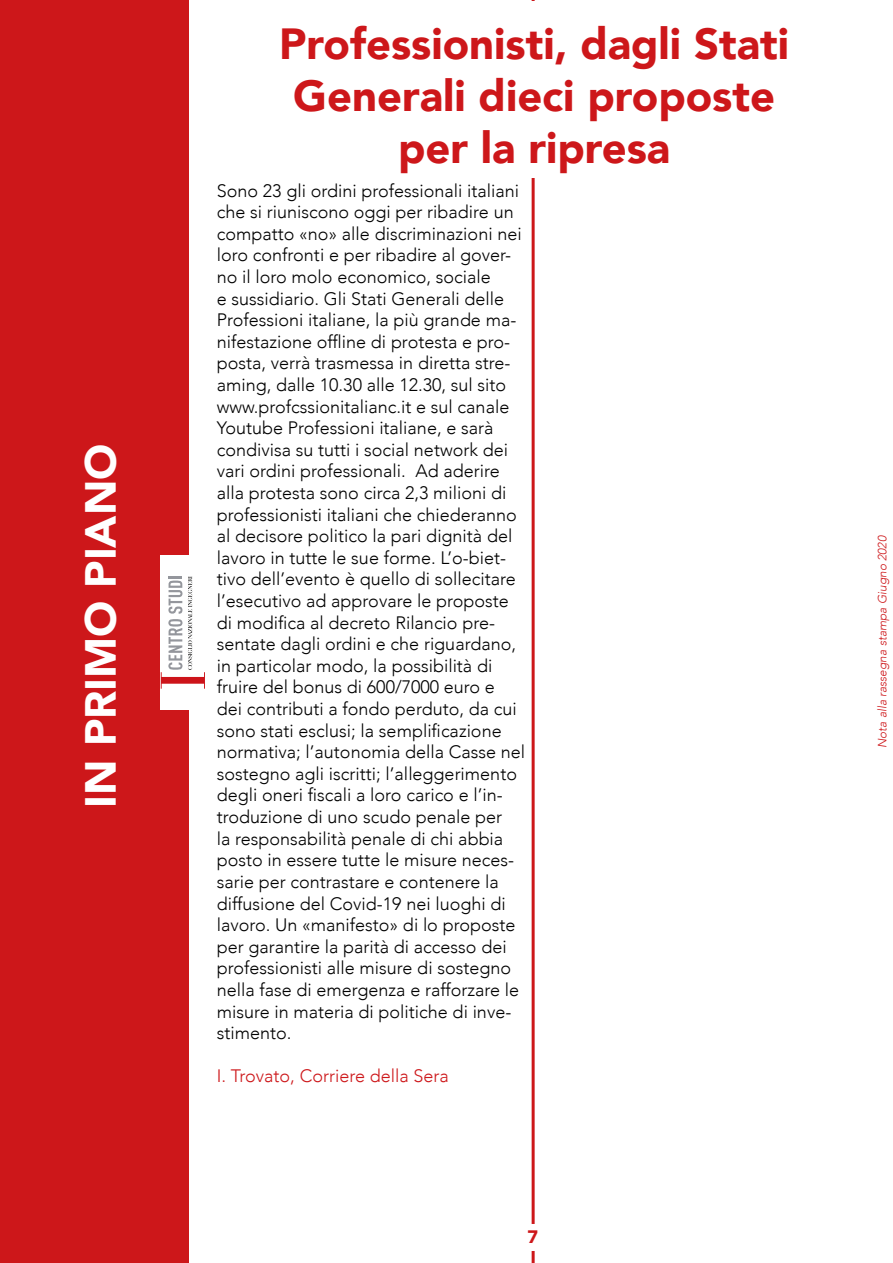
<style>
.page{position:relative;width:893px;height:1263px;background:#fff}
.page>*{position:absolute;margin:0;border:0;box-sizing:border-box;transform-origin:0 0}
.t1{font:900 43.5px/52.2px "Avenir";color:#cd171a;text-align:center}
.t2{font:900 43.5px "Avenir";color:#fff}
.t3{font:300 18px/21.6px "Avenir";color:#000}
.t4{font:300 18px "Avenir";color:#cd171a}
.t5{font:900 18px "Avenir";color:#cd171a}
.t6{font:italic 300 12px "Avenir";color:#cd171a}
</style>
<div class="page">
<hr style="left:532px;top:0;width:3px;height:1263px;background:#cd171a">
<div style="left:0;top:0;width:188px;height:1263px;background:#cd171a"></div>
<div style="left:516px;top:1225px;width:33px;height:25px;background:#fff"></div>
<div style="left:489px;top:1px;width:72px;height:12px;background:#fff"></div>
<div style="left:495px;top:166px;width:73px;height:12px;background:#fff"></div>
<div style="left:161px;top:555px;width:56px;height:155px;background:#fff"></div>
<svg style="left:161px;top:576px;width:44px;height:113px"></svg>
<div style="left:220px;top:13px;width:629px;height:153px;background:#fff"></div>
<h1 class="t2" style="left:63px;top:808px;width:365px;rotate:-90deg">IN PRIMO PIANO</h1>
<h1 class="t1" style="left:279px;top:17px;width:511px">Professionisti, dagli Stati<br>Generali dieci proposte per la ripresa</h1>
<p class="t3" style="left:217px;top:180px;width:310px">Sono 23 gli ordini professionali italiani che si riuniscono oggi per ribadire un compatto «no» alle discriminazioni nei loro confronti e per ribadire al gover&shy;no il loro molo economico, sociale<br>e sussidiario. Gli Stati Generali delle Professioni italiane, la più grande ma&shy;nifestazione offline di protesta e pro&shy;posta, verrà trasmessa in diretta stre&shy;aming, dalle 10.30 alle 12.30, sul sito www.profcssionitalianc.it e sul canale Youtube Professioni italiane, e sarà condivisa su tutti i social network dei vari ordini professionali. Ad aderire alla protesta sono circa 2,3 milioni di professionisti italiani che chiederanno al decisore politico la pari dignità del lavoro in tutte le sue forme. L’o-biet&shy;tivo dell’evento è quello di sollecitare l’esecutivo ad approvare le proposte di modifica al decreto Rilancio pre&shy;sentate dagli ordini e che riguardano, in particolar modo, la possibilità di fruire del bonus di 600/7000 euro e<br>dei contributi a fondo perduto, da cui sono stati esclusi; la semplificazione normativa; l’autonomia della Casse nel sostegno agli iscritti; l’alleggerimento degli oneri fiscali a loro carico e l’in&shy;troduzione di uno scudo penale per<br>la responsabilità penale di chi abbia posto in essere tutte le misure neces&shy;sarie per contrastare e contenere la diffusione del Covid-19 nei luoghi di lavoro. Un «manifesto» di lo proposte per garantire la parità di accesso dei professionisti alle misure di sostegno nella fase di emergenza e rafforzare le misure in materia di politiche di inve&shy;stimento.</p>
<p class="t4" style="left:217px;top:1065px;width:233px">I. Trovato, Corriere della Sera</p>
<p class="t5" style="left:528px;top:1222px;width:12px">7</p>
<p class="t6" style="left:875px;top:748px;width:214px;rotate:-90deg">Nota alla rassegna stampa Giugno 2020</p>
</div>
